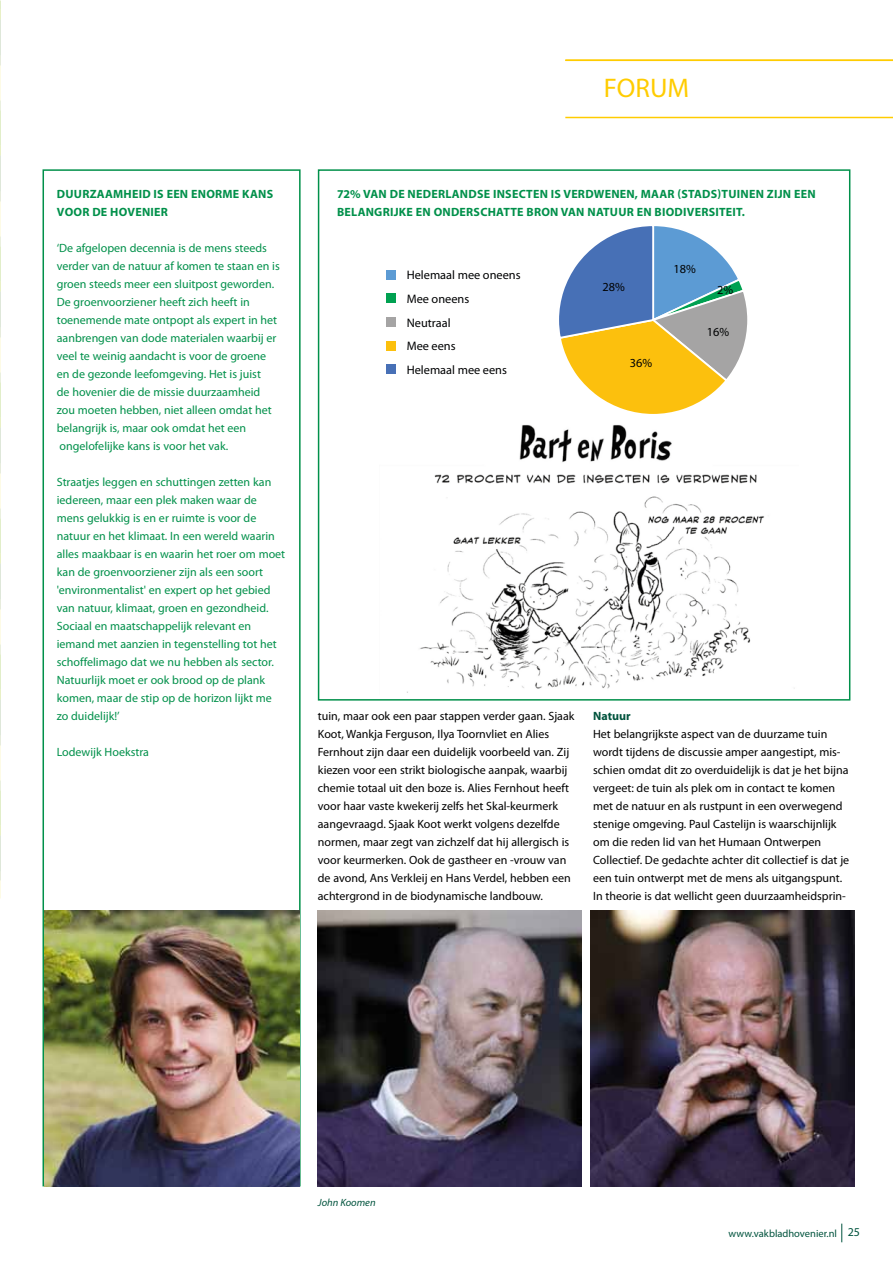
<style>
.page{position:relative;width:893px;height:1263px;background:#fff}
.page>*{position:absolute;margin:0;border:0;box-sizing:border-box;transform-origin:0 0}
.t1{font:27px "Myriad Pro";color:#fc0}
.t2{font:12.3px/23.7px "Myriad Pro";color:#010203}
.t3{font:12px/18px "Myriad Pro";color:#00904a}
.t4{font:12px/18px "Myriad Pro";color:#000}
.t5{font:700 12px/18px "Myriad Pro";letter-spacing:.02em;color:#00904a}
.t6{font:700 12px "Myriad Pro";color:#00533d}
.t7{font:10.5px "Myriad Pro";color:#00533d}
.t8{font:italic 10.5px "Myriad Pro";color:#00533d}
.s1{font-size:12px}
</style>
<div class="page">
<svg style="left:841px;top:1223px;width:1px;height:19px"></svg>
<hr style="left:565px;top:117px;width:328px;height:1px;background:#fc0">
<hr style="left:565px;top:60px;width:328px;height:1px;background:#fc0">
<div style="left:43px;top:169px;width:258px;height:1017px;border:2px solid #00904a"></div>
<img style="left:44px;top:910px;width:256px;height:276px">
<img style="left:318px;top:910px;width:263px;height:276px">
<img style="left:591px;top:910px;width:263px;height:276px">
<div style="left:318px;top:169px;width:532px;height:532px;border:2px solid #00904a"></div>
<img style="left:407px;top:425px;width:388px;height:268px">
<svg style="left:0;top:1px;width:1px;height:382px"></svg>
<svg style="left:0;top:383px;width:1px;height:516px"></svg>
<div style="left:386px;top:270px;width:10px;height:9px;background:#5c9bd4"></div>
<div style="left:386px;top:294px;width:10px;height:9px;background:#00a151"></div>
<div style="left:386px;top:317px;width:10px;height:10px;background:#a5a4a4"></div>
<div style="left:386px;top:341px;width:10px;height:9px;background:#fcc00d"></div>
<div style="left:386px;top:364px;width:10px;height:10px;background:#4770b6"></div>
<svg style="left:559px;top:226px;width:189px;height:188px"></svg>
<h1 class="t1" style="left:604px;top:71px;width:87px">FORUM</h1>
<p class="t5" style="left:57px;top:185px;width:50px">DUURZAAMH</p>
<p class="t5" style="left:132px;top:185px;width:143px">EID IS EEN ENORME KANS</p>
<p class="t5" style="left:57px;top:203px;width:10px">VOO</p>
<p class="t5" style="left:82px;top:203px;width:37px">R DE HOV</p>
<p class="t5" style="left:135px;top:203px;width:34px">ENIER</p>
<p class="t3" style="left:57px;top:239px;width:225px">‘De afgelopen decennia is de mens steeds verder van de natuur af komen te staan en is groen steeds meer een sluitpost geworden.<br>De groenvoorziener heeft zich heeft in toenemende mate ontpopt als expert in het aanbrengen van dode materialen waarbij er veel te weinig aandacht is voor de groene en de gezonde leefomgeving. Het is juist<br>de hovenier die de missie duurzaamheid zou moeten hebben, niet alleen omdat het belangrijk is, maar ook omdat het een ongelofelijke kans is voor het vak.</p>
<p class="t3" style="left:57px;top:473px;width:230px">Straatjes leggen en schuttingen zetten kan iedereen, maar een plek maken waar de mens gelukkig is en er ruimte is voor de natuur en het klimaat. In een wereld waarin alles maakbaar is en waarin het roer om moet kan de groenvoorziener zijn als een soort 'environmentalist' en expert op het gebied van natuur, klimaat, groen en gezondheid.<br>Sociaal en maatschappelijk relevant en iemand met aanzien in tegenstelling tot het schoffelimago dat we nu hebben als sector.<br>Natuurlijk moet er ook brood op de plank komen, maar de stip op de horizon lijkt me zo duidelijk!’</p>
<p class="t3" style="left:57px;top:743px;width:94px">Lodewijk Hoekstra</p>
<p class="t5" style="left:337px;top:185px;width:480px;text-indent:330px">R (STADS)TUINEN ZIJN EEN<br>BELANGRIJKE EN ONDERSCHATTE BRON VAN NATUUR EN BIODIVERSITEIT.</p>
<p class="t5" style="left:337px;top:185px;width:314px">72% VAN DE NEDERLANDSE INSECTEN IS VERDWENEN, MAA</p>
<p class="t2" style="left:407px;top:263px;width:115px">Helemaal mee oneens<br>Mee oneens<br>Neutraal<br>Mee eens<br>Helemaal mee eens</p>
<p class="t2" style="left:603px;top:274px;width:24px">28%</p>
<p class="t2" style="left:630px;top:351px;width:24px">36%</p>
<p class="t2" style="left:673px;top:256px;width:24px">18%</p>
<p class="t2" style="left:717px;top:277px;width:18px">2%</p>
<p class="t2" style="left:707px;top:319px;width:24px">16%</p>
<p class="t4" style="left:318px;top:707px;width:258px">tuin, maar ook een paar stappen verder gaan. Sjaak Koot, Wankja Ferguson, Ilya Toornvliet en Alies Fernhout zijn daar een duidelijk voorbeeld van. Zij kiezen voor een strikt biologische aanpak, waarbij chemie totaal uit den boze is. Alies Fernhout heeft voor haar vaste kwekerij zelfs het Skal-keurmerk aangevraagd. Sjaak Koot werkt volgens dezelfde normen, maar zegt van zichzelf dat hij allergisch is voor keurmerken. Ook de gastheer en -vrouw van de avond, Ans Verkleij en Hans Verdel, hebben een achtergrond in de biodynamische landbouw.</p>
<p class="t6" style="left:593px;top:708px;width:39px">NATUUR</p>
<p class="t4" style="left:593px;top:725px;width:258px">Het belangrijkste aspect van de duurzame tuin wordt tijdens de discussie amper aangestipt, mis&shy;schien omdat dit zo overduidelijk is dat je het bijna vergeet: de tuin als plek om in contact te komen met de natuur en als rustpunt in een overwegend stenige omgeving. Paul Castelijn is waarschijnlijk om die reden lid van het Humaan Ontwerpen Collectief. De gedachte achter dit collectief is dat je een tuin ontwerpt met de mens als uitgangspunt.<br>In theorie is dat wellicht geen duurzaamheidsprin-</p>
<p class="t8" style="left:318px;top:1196px;width:59px">John Koomen</p>
<p class="t7" style="left:729px;top:1227px;width:133px">www.vakbladhovenier.nl <span class="s1">25</span></p>
</div>
